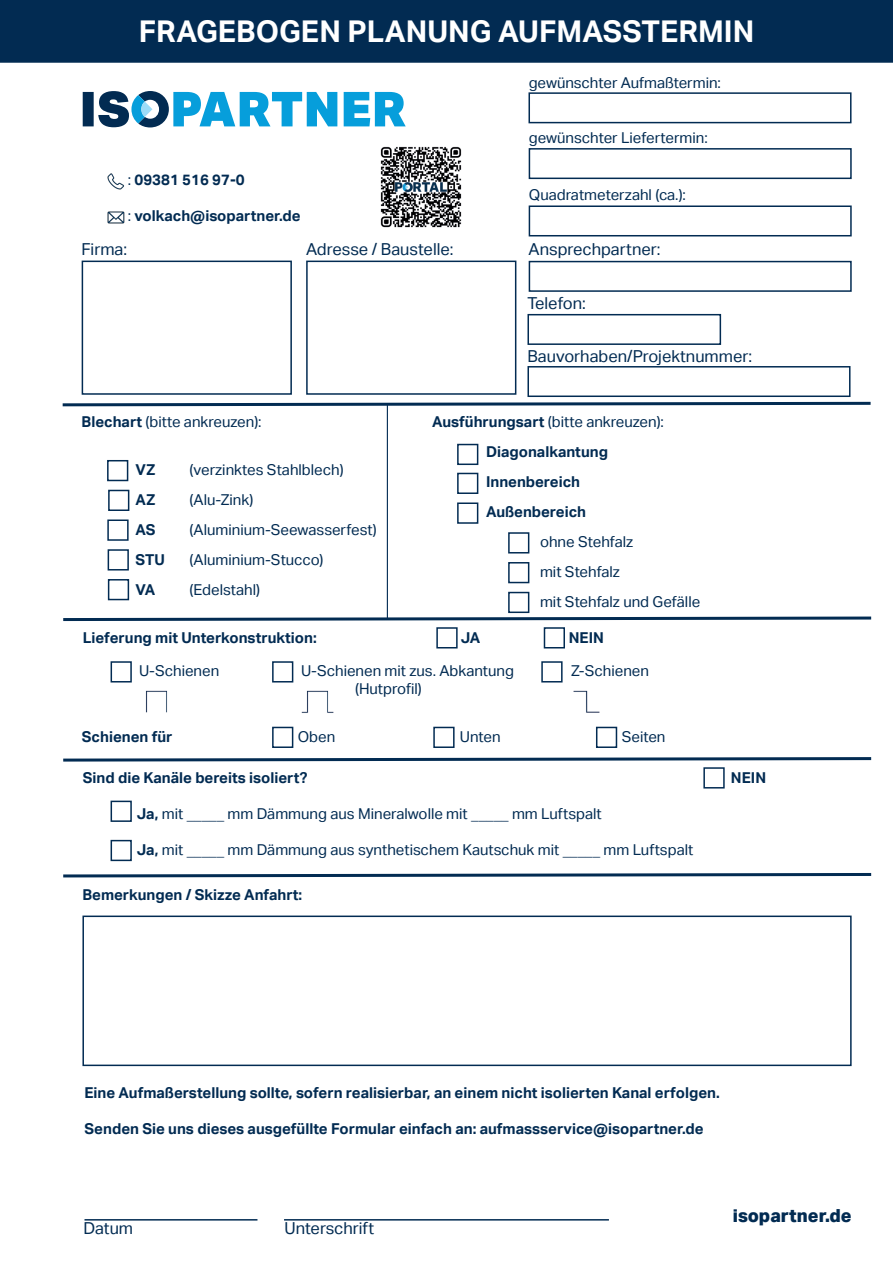
<style>
.page{position:relative;width:893px;height:1263px;background:#fff}
.page>*{position:absolute;margin:0;border:0;box-sizing:border-box;transform-origin:0 0}
.t1{font:700 30px "Aktiv Grotesk";color:#fff}
.t2{font:800 18px "Aktiv Grotesk";color:#022b52}
.t3{font:16.5px "Aktiv Grotesk";color:#022b52}
.t4{font:15px "Aktiv Grotesk";color:#022b52}
.t5{font:700 15px "Aktiv Grotesk";color:#022b52}
.s1{font-weight:400}
.s2{font-weight:700}
</style>
<div class="page">
<hr style="left:284px;top:1219px;width:325px;height:1px;background:#022b52">
<hr style="left:84px;top:1219px;width:173px;height:1px;background:#022b52">
<div style="left:0;top:0;width:893px;height:63px;background:#022b52"></div>
<svg style="left:62px;top:401px;width:809px;height:7px"></svg>
<hr style="left:387px;top:404px;width:1px;height:215px;background:#022b52">
<div style="left:82px;top:261px;width:210px;height:134px;border:2px solid #022b52"></div>
<div style="left:306px;top:261px;width:210px;height:134px;border:2px solid #022b52"></div>
<div style="left:529px;top:261px;width:323px;height:31px;border:2px solid #022b52"></div>
<div style="left:527px;top:366px;width:323px;height:31px;border:2px solid #022b52"></div>
<div style="left:527px;top:314px;width:194px;height:31px;border:2px solid #022b52"></div>
<div style="left:107px;top:460px;width:21px;height:21px;border:2px solid #022b52"></div>
<img style="left:108px;top:173px;width:16px;height:17px">
<img style="left:108px;top:211px;width:17px;height:13px">
<svg style="left:83px;top:91px;width:323px;height:36px"></svg>
<div style="left:108px;top:490px;width:21px;height:21px;border:2px solid #022b52"></div>
<img style="left:380px;top:146px;width:82px;height:82px">
<div style="left:528px;top:92px;width:323px;height:31px;border:2px solid #022b52"></div>
<div style="left:529px;top:148px;width:323px;height:31px;border:2px solid #022b52"></div>
<div style="left:529px;top:205px;width:323px;height:31px;border:2px solid #022b52"></div>
<div style="left:107px;top:519px;width:22px;height:22px;border:2px solid #022b52"></div>
<div style="left:108px;top:549px;width:21px;height:21px;border:2px solid #022b52"></div>
<div style="left:108px;top:579px;width:21px;height:21px;border:2px solid #022b52"></div>
<div style="left:457px;top:473px;width:21px;height:21px;border:2px solid #022b52"></div>
<div style="left:457px;top:502px;width:21px;height:22px;border:2px solid #022b52"></div>
<div style="left:508px;top:532px;width:21px;height:21px;border:2px solid #022b52"></div>
<div style="left:508px;top:562px;width:21px;height:21px;border:2px solid #022b52"></div>
<div style="left:508px;top:592px;width:21px;height:21px;border:2px solid #022b52"></div>
<svg style="left:63px;top:615px;width:809px;height:7px"></svg>
<svg style="left:63px;top:873px;width:809px;height:5px"></svg>
<svg style="left:63px;top:757px;width:809px;height:5px"></svg>
<div style="left:436px;top:627px;width:22px;height:21px;border:2px solid #022b52"></div>
<div style="left:544px;top:627px;width:21px;height:21px;border:2px solid #022b52"></div>
<div style="left:703px;top:767px;width:22px;height:21px;border:2px solid #022b52"></div>
<div style="left:111px;top:801px;width:21px;height:21px;border:2px solid #022b52"></div>
<div style="left:82px;top:915px;width:770px;height:151px;border:2px solid #022b52"></div>
<div style="left:457px;top:444px;width:21px;height:21px;border:2px solid #022b52"></div>
<div style="left:111px;top:661px;width:21px;height:21px;border:2px solid #022b52"></div>
<div style="left:272px;top:661px;width:21px;height:21px;border:2px solid #022b52"></div>
<div style="left:541px;top:661px;width:22px;height:21px;border:2px solid #022b52"></div>
<img style="left:146px;top:690px;width:21px;height:23px">
<img style="left:301px;top:690px;width:33px;height:23px">
<img style="left:573px;top:690px;width:27px;height:23px">
<div style="left:272px;top:727px;width:21px;height:21px;border:2px solid #022b52"></div>
<div style="left:433px;top:727px;width:22px;height:21px;border:2px solid #022b52"></div>
<div style="left:596px;top:727px;width:21px;height:21px;border:2px solid #022b52"></div>
<div style="left:111px;top:840px;width:21px;height:21px;border:2px solid #022b52"></div>
<p class="t1" style="left:139px;top:14px;width:617px">FRAGEBOGEN PLANUNG AUFMASSTERMIN</p>
<p class="t4" style="left:529px;top:74px;width:194px">gewünschter Aufmaßtermin:</p>
<p class="t5" style="left:128px;top:171px;width:118px"><span class="s1">:</span> 09381 516 97-0</p>
<p class="t5" style="left:128px;top:207px;width:174px"><span class="s1">:</span> volkach@isopartner.de</p>
<p class="t4" style="left:529px;top:130px;width:180px">gewünschter Liefertermin:</p>
<p class="t4" style="left:529px;top:186px;width:159px">Quadratmeterzahl (ca.):</p>
<p class="t3" style="left:82px;top:240px;width:47px">Firma:</p>
<p class="t3" style="left:306px;top:240px;width:149px">Adresse / Baustelle:</p>
<p class="t3" style="left:529px;top:240px;width:134px">Ansprechpartner:</p>
<p class="t3" style="left:527px;top:294px;width:60px">Telefon:</p>
<p class="t3" style="left:527px;top:346px;width:226px">Bauvorhaben/Projektnummer:</p>
<p class="t4" style="left:82px;top:413px;width:181px"><span class="s2">Blechart</span> (bitte ankreuzen):</p>
<p class="t5" style="left:136px;top:461px;width:21px">VZ</p>
<p class="t4" style="left:190px;top:461px;width:156px">(verzinktes Stahlblech)</p>
<p class="t5" style="left:136px;top:491px;width:21px">AZ</p>
<p class="t4" style="left:190px;top:491px;width:65px">(Alu-Zink)</p>
<p class="t5" style="left:136px;top:521px;width:21px">AS</p>
<p class="t4" style="left:190px;top:521px;width:189px">(Aluminium-Seewasserfest)</p>
<p class="t5" style="left:136px;top:551px;width:31px">STU</p>
<p class="t4" style="left:190px;top:551px;width:135px">(Aluminium-Stucco)</p>
<p class="t5" style="left:136px;top:581px;width:21px">VA</p>
<p class="t4" style="left:190px;top:581px;width:72px">(Edelstahl)</p>
<p class="t4" style="left:432px;top:413px;width:233px"><span class="s2">Ausführungsart</span> (bitte ankreuzen):</p>
<p class="t5" style="left:486px;top:443px;width:123px">Diagonalkantung</p>
<p class="t5" style="left:486px;top:473px;width:96px">Innenbereich</p>
<p class="t5" style="left:486px;top:503px;width:102px">Außenbereich</p>
<p class="t4" style="left:540px;top:533px;width:95px">ohne Stehfalz</p>
<p class="t4" style="left:540px;top:563px;width:81px">mit Stehfalz</p>
<p class="t4" style="left:540px;top:593px;width:162px">mit Stehfalz und Gefälle</p>
<p class="t5" style="left:83px;top:629px;width:236px">Lieferung mit Unterkonstruktion:</p>
<p class="t5" style="left:461px;top:629px;width:21px">JA</p>
<p class="t5" style="left:569px;top:629px;width:37px">NEIN</p>
<p class="t4" style="left:139px;top:662px;width:82px">U-Schienen</p>
<p class="t4" style="left:301px;top:662px;width:214px">U-Schienen mit zus. Abkantung</p>
<p class="t4" style="left:571px;top:662px;width:79px">Z-Schienen</p>
<p class="t4" style="left:355px;top:680px;width:68px">(Hutprofil)</p>
<p class="t5" style="left:82px;top:728px;width:92px">Schienen für</p>
<p class="t4" style="left:298px;top:728px;width:39px">Oben</p>
<p class="t4" style="left:460px;top:728px;width:42px">Unten</p>
<p class="t4" style="left:622px;top:728px;width:45px">Seiten</p>
<p class="t5" style="left:83px;top:769px;width:226px">Sind die Kanäle bereits isoliert?</p>
<p class="t5" style="left:731px;top:769px;width:37px">NEIN</p>
<p class="t4" style="left:137px;top:805px;width:466px"><span class="s2">Ja,</span> mit _____ mm Dämmung aus Mineralwolle mit _____ mm Luftspalt</p>
<p class="t4" style="left:137px;top:841px;width:558px"><span class="s2">Ja,</span> mit _____ mm Dämmung aus synthetischem Kautschuk mit _____ mm Luftspalt</p>
<p class="t5" style="left:82px;top:886px;width:221px">Bemerkungen / Skizze Anfahrt:</p>
<p class="t5" style="left:84px;top:1084px;width:637px">Eine Aufmaßerstellung sollte, sofern realisierbar, an einem nicht isolierten Kanal erfolgen.</p>
<p class="t5" style="left:84px;top:1120px;width:620px">Senden Sie uns dieses ausgefüllte Formular einfach an: aufmassservice@isopartner.de</p>
<p class="t3" style="left:84px;top:1219px;width:51px">Datum</p>
<p class="t3" style="left:284px;top:1219px;width:91px">Unterschrift</p>
<p class="t2" style="left:733px;top:1205px;width:120px">isopartner.de</p>
</div>
